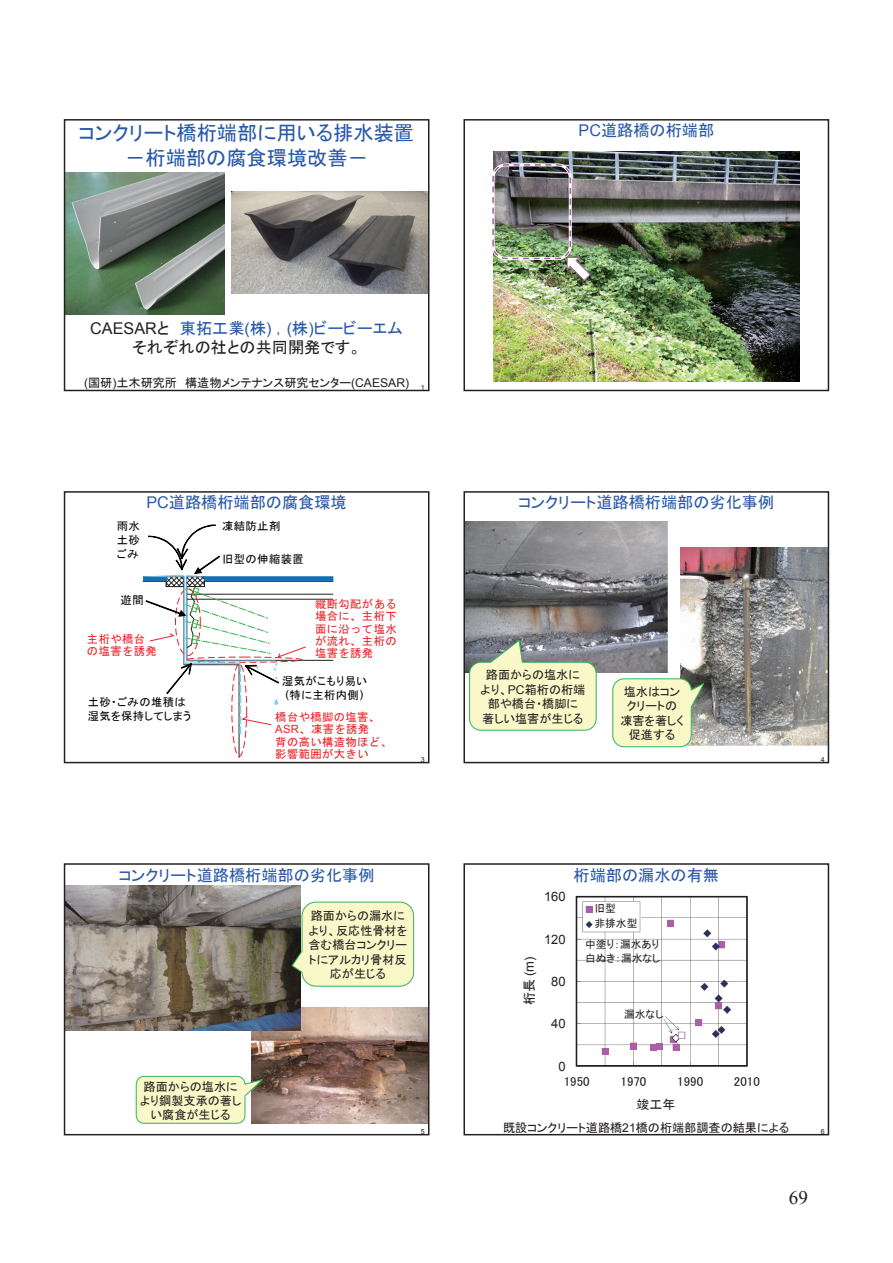
<style>
.page{position:relative;width:893px;height:1263px;background:#fff}
.page>*{position:absolute;margin:0;border:0;box-sizing:border-box;transform-origin:0 0}
.t1{font:20.25px/24.3px "MS P Gothic";color:#2859a8;text-align:center}
.t2{font:19.2px "Times New Roman";color:#231f20}
.t3{font:16.2px "MS P Gothic";color:#2859a8}
.t4{font:16.2px/19.4px "MS P Gothic";color:#231f20;text-align:center}
.t5{font:12.9px "MS P Gothic";color:#231f20}
.t6{font:12.9px "Arial";letter-spacing:-.005em;color:#231f20}
.t7{font:12.15px/14.5px "MS P Gothic";color:#231f20;text-align:center}
.t8{font:11.25px/12.3px "MS Gothic";letter-spacing:.035em;color:#ee2026}
.t9{font:11.25px/14.1px "MS P Gothic";letter-spacing:.035em;color:#060303;text-align:justify}
.t10{font:10.65px/15.1px "MS P Gothic";color:#231f20}
.t11{font:7.05px "Arial";color:#231f20}
.t12{font:7.05px "Arial";color:#231f20}
.s1{font-family:"Arial"}
.s2{color:#2859a8}
.s3{font-family:"Arial";color:#2859a8}
.s4{font-family:"MS P Gothic"}
</style>
<div class="page">
<svg style="left:576px;top:896px;width:172px;height:171px"></svg>
<div style="left:463px;top:863px;width:366px;height:272px;border:1px solid #231f20"></div>
<img style="left:252px;top:1007px;width:175px;height:117px">
<img style="left:66px;top:886px;width:235px;height:144px">
<svg style="left:291px;top:901px;width:124px;height:86px;background:#e4e7bb"></svg>
<svg style="left:135px;top:1075px;width:131px;height:49px;background:#e2e5bb"></svg>
<div style="left:64px;top:863px;width:365px;height:272px;border:1px solid #231f20"></div>
<img style="left:465px;top:521px;width:202px;height:152px">
<img style="left:681px;top:548px;width:146px;height:197px">
<svg style="left:469px;top:638px;width:128px;height:93px;background:#d6dab7"></svg>
<svg style="left:612px;top:678px;width:94px;height:70px;background:#e2e6bc"></svg>
<div style="left:463px;top:491px;width:366px;height:272px;border:1px solid #231f20"></div>
<svg style="left:142px;top:525px;width:192px;height:233px"></svg>
<div style="left:64px;top:491px;width:365px;height:272px;border:1px solid #231f20"></div>
<img style="left:493px;top:152px;width:306px;height:229px">
<img style="left:492px;top:163px;width:99px;height:118px">
<div style="left:463px;top:119px;width:366px;height:272px;border:1px solid #231f20"></div>
<img style="left:231px;top:192px;width:196px;height:101px">
<img style="left:66px;top:172px;width:159px;height:142px">
<div style="left:64px;top:119px;width:365px;height:272px;border:1px solid #231f20"></div>
<p class="t1" style="left:79px;top:121px;width:337px">コンクリート橋桁端部に用いる排水装置－桁端部の腐食環境改善－</p>
<p class="t3" style="left:578px;top:122px;width:137px"><span class="s1">PC</span>道路橋の桁端部</p>
<p class="t4" style="left:90px;top:318px;width:314px"><span class="s1">CAESAR</span>と <span class="s2">東拓工業</span><span class="s3">(</span><span class="s2">株</span><span class="s3">)</span> <span class="s2">，</span><span class="s3">(</span><span class="s2">株</span><span class="s3">)</span><span class="s2">ビービーエム</span>それぞれの社との共同開発です。</p>
<p class="t7" style="left:84px;top:375px;width:342px"><span class="s1">(</span>国研<span class="s1">)</span>土木研究所 構造物メンテナンス研究センター<span class="s1">(CAESAR)</span> <sub>1</sub></p>
<p class="t3" style="left:146px;top:494px;width:202px"><span class="s1">PC</span>道路橋桁端部の腐食環境</p>
<p class="t9" style="left:117px;top:518px;width:25px">雨水土砂ごみ</p>
<p class="t9" style="left:222px;top:518px;width:60px">凍結防止剤</p>
<p class="t9" style="left:222px;top:552px;width:83px">旧型の伸縮装置</p>
<p class="t9" style="left:121px;top:593px;width:25px">遊間</p>
<p class="t8" style="left:87px;top:633px;width:71px">主桁や橋台の塩害を誘発</p>
<p class="t8" style="left:315px;top:598px;width:83px;text-align:justify">縦断勾配がある場合に、主桁下面に沿って塩水が流れ、主桁の塩害を誘発</p>
<p class="t9" style="left:88px;top:695px;width:105px">土砂・ごみの堆積は湿気を保持してしまう</p>
<p class="t9" style="left:282px;top:673px;width:87px;text-align:center">湿気がこもり易い<span class="s1">(</span>特に主桁内側<span class="s1">)</span></p>
<p class="t8" style="left:275px;top:711px;width:118px">橋台や橋脚の塩害、<br><span class="s1">ASR</span>、凍害を誘発<br>背の高い構造物ほど、影響範囲が大きい</p>
<p class="t11" style="left:421px;top:754px;width:5px">3</p>
<p class="t3" style="left:119px;top:867px;width:257px">コンクリート道路橋桁端部の劣化事例</p>
<p class="t7" style="left:308px;top:908px;width:100px">路面からの漏水により、反応性骨材を含む橋台コンクリートにアルカリ骨材反応が生じる</p>
<p class="t7" style="left:140px;top:1079px;width:103px">路面からの塩水により鋼製支承の著しい腐食が生じる</p>
<p class="t12" style="left:421px;top:1126px;width:5px">5</p>
<p class="t3" style="left:518px;top:494px;width:257px">コンクリート道路橋桁端部の劣化事例</p>
<p class="t7" style="left:480px;top:667px;width:107px">路面からの塩水により、<span class="s1">PC</span>箱桁の桁端部や橋台・橋脚に著しい塩害が生じる</p>
<p class="t7" style="left:620px;top:684px;width:65px">塩水はコンクリートの凍害を著しく促進する</p>
<p class="t6" style="left:544px;top:888px;width:23px">160</p>
<p class="t6" style="left:521px;top:1005px;width:50px;rotate:-90deg"><span class="s4">桁長</span> (m)</p>
<p class="t6" style="left:544px;top:931px;width:23px">120</p>
<p class="t6" style="left:551px;top:973px;width:16px">80</p>
<p class="t6" style="left:551px;top:1015px;width:16px">40</p>
<p class="t3" style="left:574px;top:867px;width:147px">桁端部の漏水の有無</p>
<p class="t10" style="left:595px;top:901px;width:44px">旧型<br>非排水型</p>
<p class="t10" style="left:585px;top:937px;width:77px;line-height:14px">中塗り：漏水あり白ぬき：漏水なし</p>
<p class="t10" style="left:624px;top:1007px;width:41px">漏水なし</p>
<p class="t6" style="left:558px;top:1058px;width:9px">0</p>
<p class="t5" style="left:564px;top:1075px;width:27px">1950</p>
<p class="t5" style="left:620px;top:1075px;width:27px">1970</p>
<p class="t5" style="left:677px;top:1075px;width:27px">1990</p>
<p class="t5" style="left:734px;top:1075px;width:27px">2010</p>
<p class="t5" style="left:636px;top:1098px;width:40px">竣工年</p>
<p class="t12" style="left:821px;top:754px;width:5px">4</p>
<p class="t7" style="left:503px;top:1121px;width:288px">既設コンクリート道路橋<span class="s1">21</span>橋の桁端部調査の結果による</p>
<p class="t11" style="left:821px;top:1126px;width:5px">6</p>
<h2 class="t2" style="left:789px;top:1185px;width:21px">69</h2>
</div>
